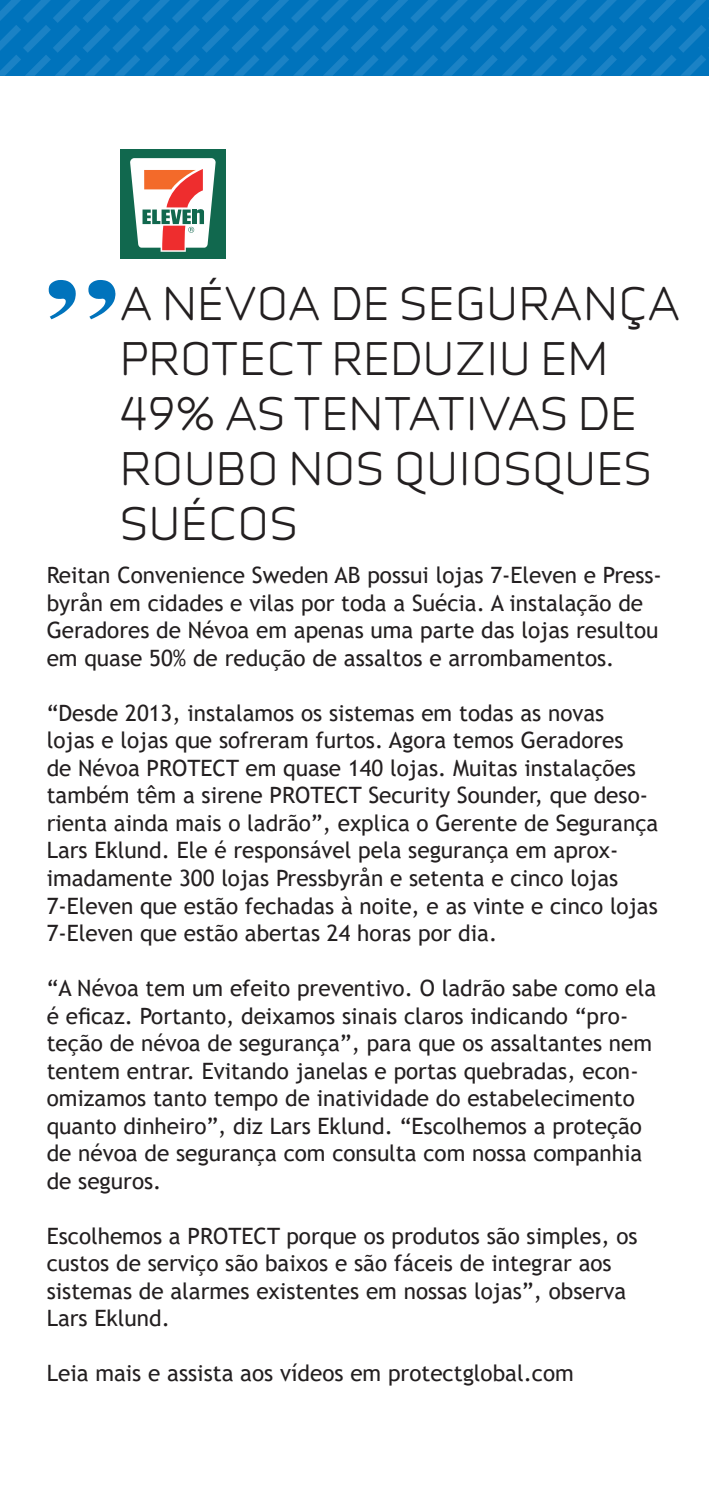
<style>
.page{position:relative;width:709px;height:1489px;background:#fff}
.page>*{position:absolute;margin:0;border:0;box-sizing:border-box;transform-origin:0 0}
.t1{font:117.5px "Times Bold Wd";color:#0073bc}
.t2{font:42.5px/55px "Infinity T Medium";letter-spacing:.035em;color:#231f20}
.t3{font:22.5px/27.5px "Trebuchet MS";color:#231f20}
</style>
<div class="page">
<svg style="left:0;top:0;width:709px;height:76px;background:#0777be"></svg>
<div style="left:120px;top:149px;width:105px;height:109px;background:#11684e"></div>
<svg style="left:130px;top:158px;width:86px;height:94px"></svg>
<p class="t2" style="left:120px;top:274px;width:561px">A NÉVOA DE SEGURANÇA<br>PROTECT REDUZIU EM<br>49% AS TENTATIVAS DE<br>ROUBO NOS QUIOSQUES<br>SUÉCOS</p>
<p class="t3" style="left:47px;top:561px;width:616px">Reitan Convenience Sweden AB possui lojas 7-Eleven e Press&shy;byrån em cidades e vilas por toda a Suécia. A instalação de Geradores de Névoa em apenas uma parte das lojas resultou em quase 50% de redução de assaltos e arrombamentos.</p>
<p class="t3" style="left:47px;top:699px;width:613px">“Desde 2013, instalamos os sistemas em todas as novas<br>lojas e lojas que sofreram furtos. Agora temos Geradores<br>de Névoa PROTECT em quase 140 lojas. Muitas instalações também têm a sirene PROTECT Security Sounder, que deso&shy;rienta ainda mais o ladrão”, explica o Gerente de Segurança Lars Eklund. Ele é responsável pela segurança em aprox&shy;imadamente 300 lojas Pressbyrån e setenta e cinco lojas 7-Eleven que estão fechadas à noite, e as vinte e cinco lojas 7-Eleven que estão abertas 24 horas por dia.</p>
<p class="t3" style="left:47px;top:974px;width:611px">“A Névoa tem um efeito preventivo. O ladrão sabe como ela é eficaz. Portanto, deixamos sinais claros indicando “pro&shy;teção de névoa de segurança”, para que os assaltantes nem tentem entrar. Evitando janelas e portas quebradas, econ&shy;omizamos tanto tempo de inatividade do estabelecimento quanto dinheiro”, diz Lars Eklund. “Escolhemos a proteção de névoa de segurança com consulta com nossa companhia de seguros.</p>
<p class="t3" style="left:47px;top:1221px;width:592px">Escolhemos a PROTECT porque os produtos são simples, os custos de serviço são baixos e são fáceis de integrar aos sistemas de alarmes existentes em nossas lojas”, observa Lars Eklund.</p>
<p class="t3" style="left:47px;top:1359px;width:528px">Leia mais e assista aos vídeos em protectglobal.com</p>
<p class="t1" style="left:47px;top:251px;width:75px">”</p>
</div>
